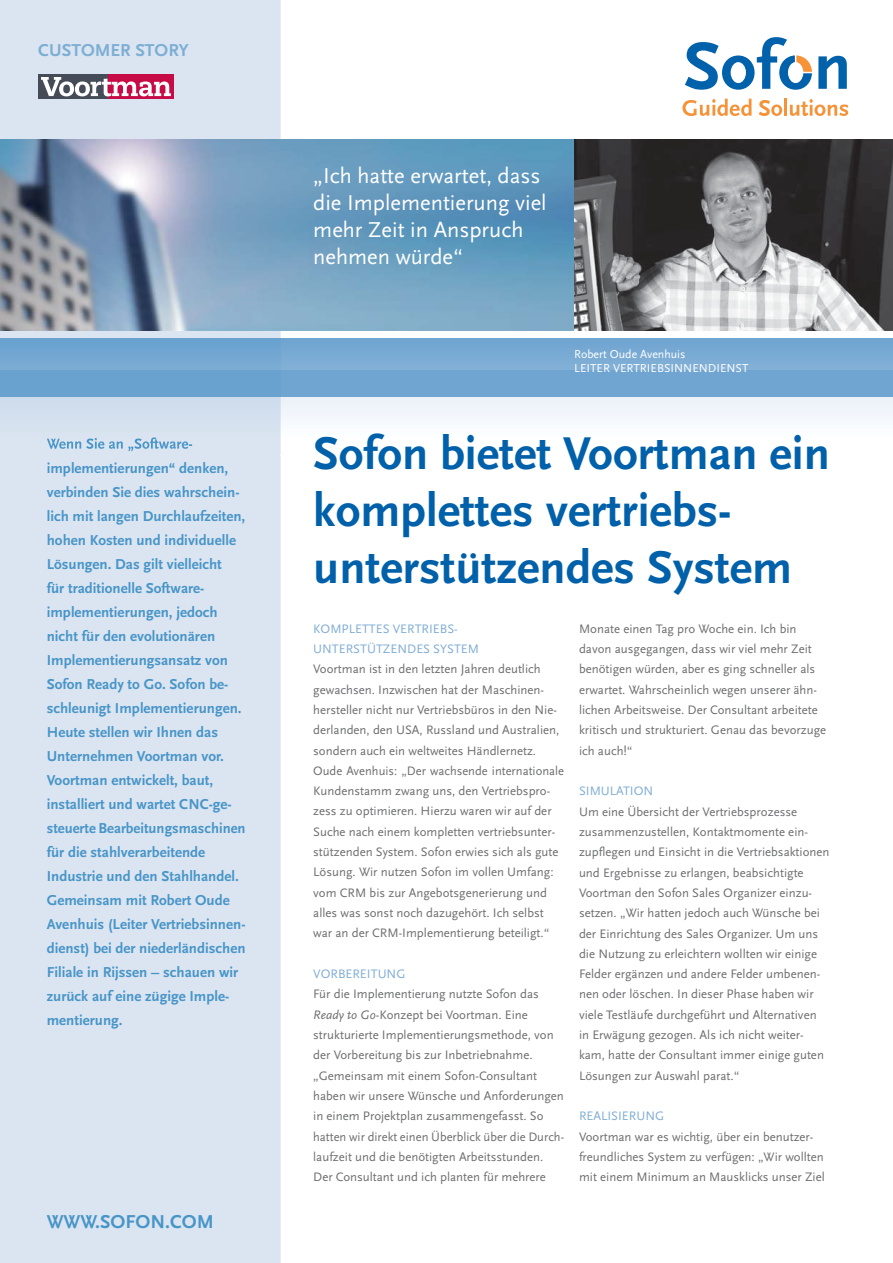
<style>
.page{position:relative;width:893px;height:1263px;background:#fff}
.page>*{position:absolute;margin:0;border:0;box-sizing:border-box;transform-origin:0 0}
.t1{font:700 48px/57px "Scala Sans";color:#0060a9}
.t2{font:22.5px/27px "Scala Sans";color:#fff}
.t3{font:700 19.5px "Scala Sans";color:#4895c8}
.t4{font:700 18px "Scala Sans OT";color:#7daed4}
.t5{font:700 15px/24px "Scala Sans";color:#4895c8}
.t6{font:12.9px/20.4px "Scala Sans";color:#6d6e70}
.t7{font:12.9px/20.4px "Scala Sans";color:#80add5}
.t8{font:12px/14.4px "Scala Sans";color:#fff}
.s1{font-style:italic}
</style>
<div class="page">
<div style="left:0;top:0;width:281px;height:1263px;background:#dbe5f1"></div>
<img style="left:0;top:139px;width:574px;height:192px">
<div style="left:107px;top:74px;width:67px;height:25px;background:#c60b46"></div>
<div style="left:38px;top:74px;width:69px;height:25px;background:#464b58"></div>
<svg style="left:41px;top:77px;width:130px;height:19px"></svg>
<svg style="left:818px;top:56px;width:29px;height:33px"></svg>
<svg style="left:685px;top:37px;width:127px;height:53px"></svg>
<svg style="left:759px;top:100px;width:23px;height:16px"></svg>
<svg style="left:682px;top:99px;width:69px;height:17px"></svg>
<hr style="left:784px;top:99px;width:3px;height:17px;background:#f69238">
<svg style="left:790px;top:99px;width:58px;height:17px"></svg>
<svg style="left:0;top:369px;width:893px;height:86px"></svg>
<div style="left:281px;top:339px;width:612px;height:30px;background:#78aad3"></div>
<div style="left:0;top:339px;width:281px;height:30px;background:#72a7d1"></div>
<img style="left:574px;top:139px;width:319px;height:192px">
<h3 class="t4" style="left:38px;top:40px;width:152px">CUSTOMER STORY</h3>
<p class="t5" style="left:47px;top:457px;width:200px">implementierungen“ denken, verbinden Sie dies wahrschein&shy;lich mit langen Durchlaufzeiten, hohen Kosten und individuelle<br>Lösungen. Das gilt vielleicht<br>für traditionelle Software&shy;implementierungen, jedoch nicht für den evolutionären<br>Implementierungsansatz von<br>Sofon Ready to Go. Sofon be&shy;schleunigt Implementierungen.<br>Heute stellen wir Ihnen das<br>Unternehmen Voortman vor.<br>Voortman entwickelt, baut, installiert und wartet CNC-ge&shy;steuerte Bearbeitungsmaschinen für die stahlverarbeitende<br>Industrie und den Stahlhandel.<br>Gemeinsam mit Robert Oude<br>Avenhuis (Leiter Vertriebsinnen&shy;dienst) bei der niederländischen<br>Filiale in Rijssen – schauen wir zurück auf eine zügige Imple&shy;mentierung.</p>
<h3 class="t3" style="left:47px;top:1214px;width:169px">WWW.SOFON.COM</h3>
<h2 class="t2" style="left:313px;top:164px;width:235px">„Ich hatte erwartet, dass die Implementierung viel mehr Zeit in Anspruch nehmen würde“</h2>
<p class="t8" style="left:574px;top:348px;width:176px">Robert Oude Avenhuis<br>LEITER VERTRIEBSINNENDIENST</p>
<h1 class="t1" style="left:313px;top:429px;width:518px">Sofon bietet Voortman ein komplettes vertriebs&shy;unterstützendes System</h1>
<p class="t7" style="left:313px;top:619px;width:167px">KOMPLETTES VERTRIEBS-<br>UNTERSTÜTZENDES SYSTEM</p>
<p class="t6" style="left:313px;top:660px;width:252px">Voortman ist in den letzten Jahren deutlich gewachsen. Inzwischen hat der Maschinen&shy;hersteller nicht nur Vertriebsbüros in den Nie&shy;derlanden, den USA, Russland und Australien, sondern auch ein weltweites Händlernetz.<br>Oude Avenhuis: „Der wachsende internationale Kundenstamm zwang uns, den Vertriebspro&shy;zess zu optimieren. Hierzu waren wir auf der Suche nach einem kompletten vertriebsunter&shy;stützenden System. Sofon erwies sich als gute Lösung. Wir nutzen Sofon im vollen Umfang: vom CRM bis zur Angebotsgenerierung und alles was sonst noch dazugehört. Ich selbst war an der CRM-Implementierung beteiligt.“</p>
<p class="t7" style="left:313px;top:965px;width:94px">VORBEREITUNG</p>
<p class="t6" style="left:313px;top:985px;width:252px">Für die Implementierung nutzte Sofon das <span class="s1">Ready to Go</span>-Konzept bei Voortman. Eine strukturierte Implementierungsmethode, von der Vorbereitung bis zur Inbetriebnahme. „Gemeinsam mit einem Sofon-Consultant haben wir unsere Wünsche und Anforderungen in einem Projektplan zusammengefasst. So hatten wir direkt einen Überblick über die Durch&shy;laufzeit und die benötigten Arbeitsstunden.<br>Der Consultant und ich planten für mehrere</p>
<p class="t6" style="left:579px;top:619px;width:249px">Monate einen Tag pro Woche ein. Ich bin davon ausgegangen, dass wir viel mehr Zeit benötigen würden, aber es ging schneller als erwartet. Wahrscheinlich wegen unserer ähn&shy;lichen Arbeitsweise. Der Consultant arbeitete kritisch und strukturiert. Genau das bevorzuge ich auch!“</p>
<p class="t7" style="left:579px;top:782px;width:76px">SIMULATION</p>
<p class="t6" style="left:579px;top:802px;width:252px">Um eine Übersicht der Vertriebsprozesse zusammenzustellen, Kontaktmomente ein&shy;zupflegen und Einsicht in die Vertriebsaktionen und Ergebnisse zu erlangen, beabsichtigte Voortman den Sofon Sales Organizer einzu&shy;setzen. „Wir hatten jedoch auch Wünsche bei der Einrichtung des Sales Organizer. Um uns die Nutzung zu erleichtern wollten wir einige Felder ergänzen und andere Felder umbenen&shy;nen oder löschen. In dieser Phase haben wir viele Testläufe durchgeführt und Alternativen in Erwägung gezogen. Als ich nicht weiter&shy;kam, hatte der Consultant immer einige guten Lösungen zur Auswahl parat.“</p>
<p class="t7" style="left:579px;top:1107px;width:87px">REALISIERUNG</p>
<p class="t6" style="left:579px;top:1127px;width:247px">Voortman war es wichtig, über ein benutzer&shy;freundliches System zu verfügen: „Wir wollten mit einem Minimum an Mausklicks unser Ziel</p>
</div>
